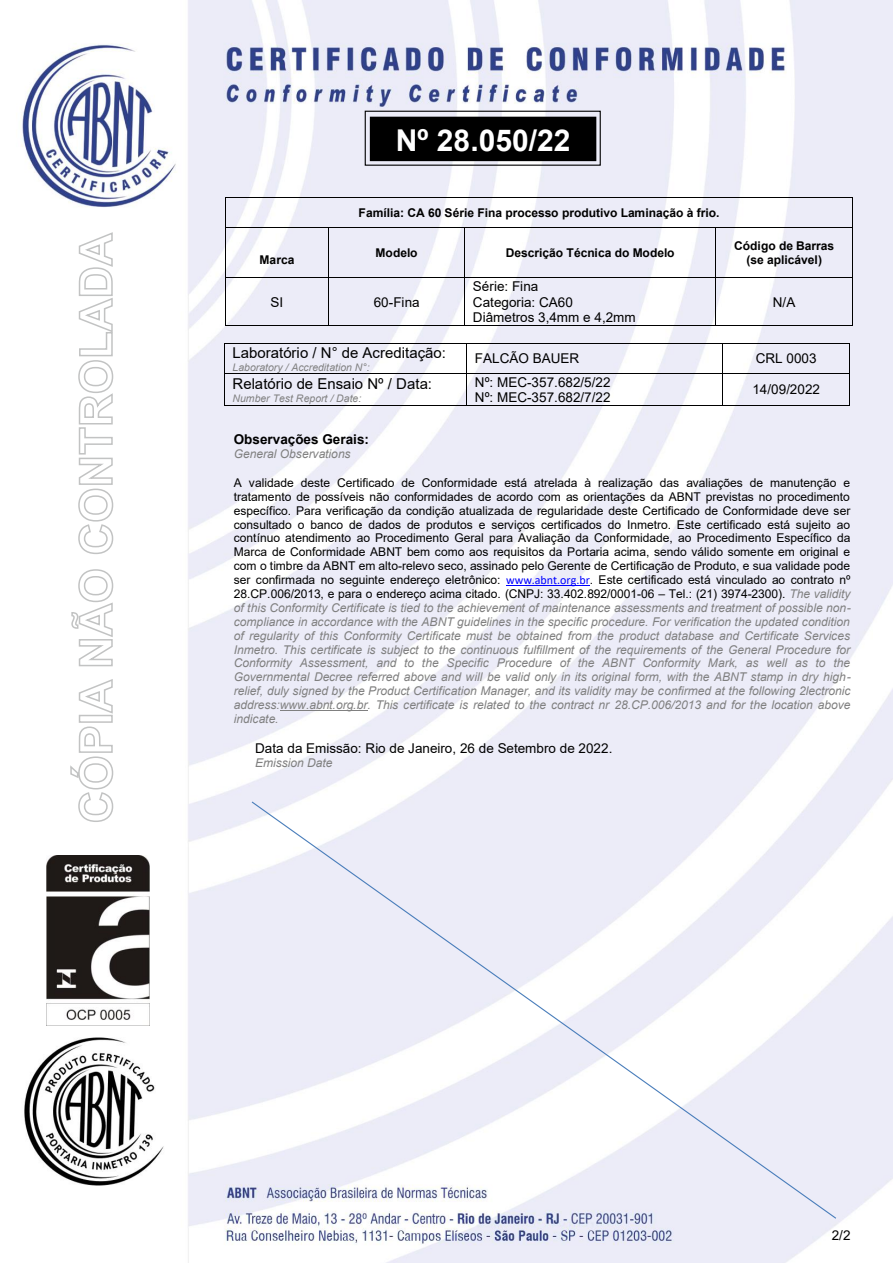
<style>
.page{position:relative;width:893px;height:1263px;background:#fff}
.page>*{position:absolute;margin:0;border:0;box-sizing:border-box;transform-origin:0 0}
.t1{font:700 30px "Arial";color:#fff}
.t2{font:15px "Arial";color:#000}
.t3{font:13.5px/15.6px "Arial";color:#000}
.t4{font:700 13.5px "Arial";color:#000}
.t5{font:12px/13.8px "Arial";letter-spacing:-.005em;color:#000;text-align:justify}
.t6{font:700 12px/13.8px "Arial";color:#000;text-align:center}
.t7{font:italic 12px "Arial";letter-spacing:-.005em;color:#808080}
.t8{font:italic 10.5px "Arial";color:#808080}
.s1{font-family:"Calibri";color:#00f}
.s2{font-style:italic;color:#808080}
</style>
<div class="page">
<img style="left:21px;top:0;width:871px;height:1263px">
<img style="left:47px;top:856px;width:102px;height:170px">
<img style="left:21px;top:1037px;width:149px;height:149px">
<div style="left:365px;top:111px;width:236px;height:55px;border:1px solid #000"></div>
<div style="left:370px;top:117px;width:226px;height:44px;background:#000"></div>
<hr style="left:226px;top:197px;width:626px;height:1px;background:#000">
<hr style="left:225px;top:198px;width:1px;height:30px;background:#000">
<hr style="left:852px;top:198px;width:1px;height:30px;background:#000">
<hr style="left:226px;top:228px;width:102px;height:1px;background:#000">
<hr style="left:329px;top:228px;width:135px;height:1px;background:#000">
<hr style="left:465px;top:228px;width:250px;height:1px;background:#000">
<hr style="left:716px;top:228px;width:136px;height:1px;background:#000">
<hr style="left:225px;top:228px;width:1px;height:50px;background:#000">
<hr style="left:328px;top:228px;width:1px;height:50px;background:#000">
<hr style="left:464px;top:228px;width:1px;height:50px;background:#000">
<hr style="left:715px;top:228px;width:1px;height:50px;background:#000">
<hr style="left:852px;top:228px;width:1px;height:50px;background:#000">
<hr style="left:226px;top:278px;width:102px;height:1px;background:#000">
<hr style="left:329px;top:278px;width:135px;height:1px;background:#000">
<hr style="left:465px;top:278px;width:250px;height:1px;background:#000">
<hr style="left:716px;top:278px;width:136px;height:1px;background:#000">
<hr style="left:225px;top:278px;width:1px;height:47px;background:#000">
<hr style="left:226px;top:325px;width:102px;height:1px;background:#000">
<hr style="left:328px;top:278px;width:1px;height:47px;background:#000">
<hr style="left:329px;top:325px;width:135px;height:1px;background:#000">
<hr style="left:464px;top:278px;width:1px;height:47px;background:#000">
<hr style="left:465px;top:325px;width:250px;height:1px;background:#000">
<hr style="left:715px;top:278px;width:1px;height:47px;background:#000">
<hr style="left:716px;top:325px;width:136px;height:1px;background:#000">
<hr style="left:852px;top:278px;width:1px;height:47px;background:#000">
<hr style="left:506px;top:585px;width:84px;height:1px;background:#00f">
<hr style="left:280px;top:710px;width:87px;height:1px;background:#808080">
<hr style="left:225px;top:343px;width:241px;height:1px;background:#000">
<hr style="left:467px;top:343px;width:255px;height:1px;background:#000">
<hr style="left:723px;top:343px;width:126px;height:1px;background:#000">
<svg style="left:224px;top:343px;width:1px;height:31px"></svg>
<hr style="left:225px;top:373px;width:241px;height:1px;background:#000">
<svg style="left:466px;top:343px;width:1px;height:31px"></svg>
<hr style="left:467px;top:373px;width:255px;height:1px;background:#000">
<svg style="left:722px;top:343px;width:1px;height:31px"></svg>
<hr style="left:723px;top:373px;width:126px;height:1px;background:#000">
<svg style="left:849px;top:343px;width:1px;height:31px"></svg>
<hr style="left:224px;top:374px;width:1px;height:31px;background:#000">
<hr style="left:225px;top:405px;width:241px;height:1px;background:#000">
<hr style="left:466px;top:374px;width:1px;height:31px;background:#000">
<hr style="left:467px;top:405px;width:255px;height:1px;background:#000">
<hr style="left:722px;top:374px;width:1px;height:31px;background:#000">
<hr style="left:723px;top:405px;width:126px;height:1px;background:#000">
<hr style="left:849px;top:374px;width:1px;height:31px;background:#000">
<svg style="left:250px;top:800px;width:587px;height:420px"></svg>
<svg style="left:70px;top:726px;width:44px;height:97px"></svg>
<div style="left:79px;top:715px;width:34px;height:8px;border:2px solid #c2c3c3"></div>
<svg style="left:78px;top:678px;width:35px;height:37px"></svg>
<svg style="left:70px;top:568px;width:44px;height:99px"></svg>
<svg style="left:77px;top:231px;width:37px;height:324px"></svg>
<h1 class="t1" style="left:396px;top:120px;width:176px">Nº 28.050/22</h1>
<p class="t6" style="left:260px;top:253px;width:36px">Marca</p>
<p class="t6" style="left:359px;top:206px;width:362px">Família: CA 60 Série Fina processo produtivo Laminação à frio.</p>
<p class="t6" style="left:376px;top:246px;width:44px">Modelo</p>
<p class="t6" style="left:506px;top:246px;width:170px">Descrição Técnica do Modelo</p>
<p class="t6" style="left:734px;top:239px;width:102px">Código de Barras (se aplicável)</p>
<p class="t3" style="left:271px;top:294px;width:14px">SI</p>
<p class="t3" style="left:374px;top:294px;width:47px">60-Fina</p>
<p class="t3" style="left:473px;top:278px;width:164px">Série: Fina<br>Categoria: CA60<br>Diâmetros 3,4mm e 4,2mm</p>
<p class="t3" style="left:773px;top:294px;width:24px">N/A</p>
<p class="t2" style="left:233px;top:342px;width:215px">Laboratório / N° de Acreditação:</p>
<p class="t8" style="left:233px;top:361px;width:139px">Laboratory / Accreditation N°:</p>
<p class="t3" style="left:475px;top:351px;width:106px">FALCÃO BAUER</p>
<p class="t3" style="left:756px;top:351px;width:62px">CRL 0003</p>
<p class="t2" style="left:233px;top:373px;width:201px">Relatório de Ensaio Nº / Data:</p>
<p class="t8" style="left:233px;top:391px;width:130px">Number Test Report / Date:</p>
<p class="t3" style="left:475px;top:374px;width:137px">Nº: MEC-357.682/5/22<br>Nº: MEC-357.682/7/22</p>
<p class="t3" style="left:752px;top:382px;width:69px">14/09/2022</p>
<p class="t4" style="left:234px;top:429px;width:137px">Observações Gerais:</p>
<p class="t7" style="left:234px;top:446px;width:118px">General Observations</p>
<p class="t5" style="left:234px;top:476px;width:618px">A validade deste Certificado de Conformidade está atrelada à realização das avaliações de manutenção e tratamento de possíveis não conformidades de acordo com as orientações da ABNT previstas no procedimento específico. Para verificação da condição atualizada de regularidade deste Certificado de Conformidade deve ser consultado o banco de dados de produtos e serviços certificados do Inmetro. Este certificado está sujeito ao contínuo atendimento ao Procedimento Geral para Avaliação da Conformidade, ao Procedimento Específico da Marca de Conformidade ABNT bem como aos requisitos da Portaria acima, sendo válido somente em original e com o timbre da ABNT em alto-relevo seco, assinado pelo Gerente de Certificação de Produto, e sua validade pode ser confirmada no seguinte endereço eletrônico: <span class="s1">www.abnt.org.br</span>. Este certificado está vinculado ao contrato nº 28.CP.006/2013, e para o endereço acima citado. (CNPJ: 33.402.892/0001-06 – Tel.: (21) 3974-2300). <span class="s2">The validity of this Conformity Certificate is tied to the achievement of maintenance assessments and treatment of possible non&shy;compliance in accordance with the ABNT guidelines in the specific procedure. For verification the updated condition of regularity of this Conformity Certificate must be obtained from the product database and Certificate Services Inmetro. This certificate is subject to the continuous fulfillment of the requirements of the General Procedure for Conformity Assessment, and to the Specific Procedure of the ABNT Conformity Mark, as well as to the Governmental Decree referred above and will be valid only in its original form, with the ABNT stamp in dry high&shy;relief, duly signed by the Product Certification Manager, and its validity may be confirmed at the following 2lectronic address:www.abnt.org.br. This certificate is related to the contract nr 28.CP.006/2013 and for the location above indicate.</span></p>
<p class="t3" style="left:255px;top:740px;width:359px">Data da Emissão: Rio de Janeiro, 26 de Setembro de 2022.</p>
<p class="t7" style="left:255px;top:755px;width:79px">Emission Date</p>
<p class="t3" style="left:832px;top:1227px;width:20px">2/2</p>
</div>
